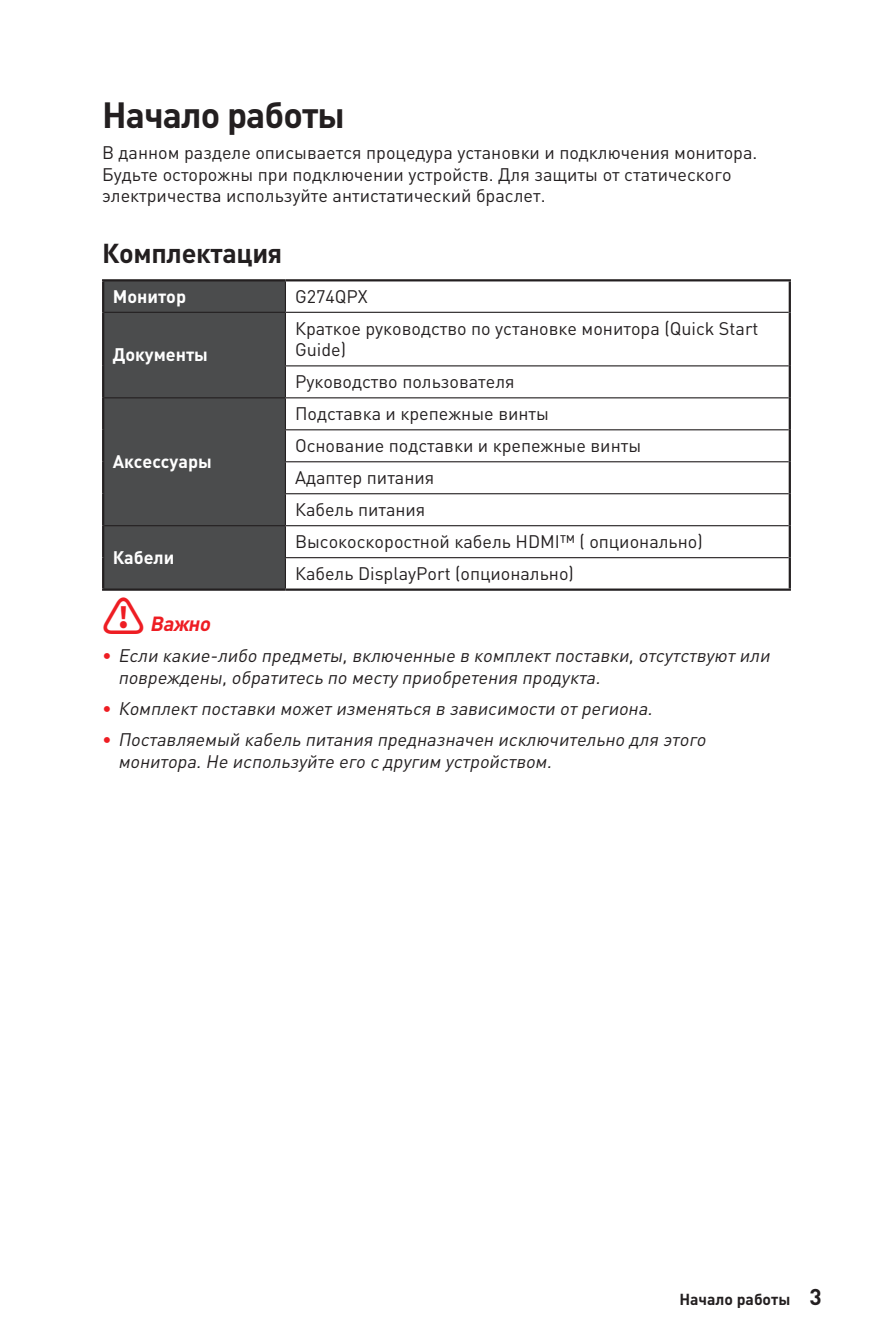
<style>
.page{position:relative;width:893px;height:1340px;background:#fff}
.page>*{position:absolute;margin:0;border:0;box-sizing:border-box;transform-origin:0 0}
.Title_1{font:700 36px "MSI Din Pro Noto CJK";letter-spacing:-.025em;color:#231f20}
.Title_2{font:700 27px "MSI Din Pro Noto CJK";letter-spacing:-.01em;color:#231f20}
.t1{font:italic 700 20.25px "MSI Din Pro Noto CJK";color:#ee1d23}
.Text{font:18px/21.6px "MSI Din Pro Noto CJK";color:#231f20}
.t2{font:italic 18px/21.6px "MSI Din Pro Noto CJK";color:#231f20}
.Table_Head_1{font:700 18px "MSI Din Pro Noto CJK";color:#fff}
.t3{font:700 15.75px "MSI Din Pro Noto CJK";color:#231f20}
.s1{font-style:normal;font-size:42.75px}
.s2{font-weight:700;font-style:normal;color:#ee1d23}
.s3{font-size:22.5px}
</style>
<div class="page">
<div style="left:104px;top:281px;width:181px;height:307px;background:#4b4c4d"></div>
<hr style="left:102px;top:588px;width:183px;height:2px;background:#231f20">
<hr style="left:104px;top:312px;width:181px;height:1px;background:#231f20">
<hr style="left:285px;top:313px;width:1px;height:52px;background:#231f20">
<hr style="left:285px;top:366px;width:1px;height:31px;background:#231f20">
<hr style="left:104px;top:397px;width:181px;height:1px;background:#231f20">
<hr style="left:102px;top:312px;width:2px;height:54px;background:#231f20">
<hr style="left:102px;top:366px;width:2px;height:32px;background:#231f20">
<hr style="left:285px;top:281px;width:1px;height:31px;background:#231f20">
<hr style="left:285px;top:312px;width:504px;height:1px;background:#231f20">
<hr style="left:285px;top:365px;width:504px;height:1px;background:#231f20">
<hr style="left:285px;top:397px;width:504px;height:1px;background:#231f20">
<hr style="left:285px;top:429px;width:504px;height:1px;background:#231f20">
<hr style="left:285px;top:461px;width:504px;height:1px;background:#231f20">
<hr style="left:285px;top:493px;width:504px;height:1px;background:#231f20">
<hr style="left:285px;top:525px;width:504px;height:1px;background:#231f20">
<hr style="left:285px;top:557px;width:504px;height:1px;background:#231f20">
<hr style="left:102px;top:279px;width:183px;height:2px;background:#231f20">
<hr style="left:102px;top:281px;width:2px;height:31px;background:#231f20">
<hr style="left:285px;top:279px;width:506px;height:2px;background:#231f20">
<hr style="left:789px;top:281px;width:2px;height:31px;background:#231f20">
<hr style="left:789px;top:312px;width:2px;height:54px;background:#231f20">
<hr style="left:789px;top:366px;width:2px;height:32px;background:#231f20">
<hr style="left:789px;top:398px;width:2px;height:32px;background:#231f20">
<hr style="left:789px;top:430px;width:2px;height:32px;background:#231f20">
<hr style="left:789px;top:462px;width:2px;height:32px;background:#231f20">
<hr style="left:789px;top:494px;width:2px;height:31px;background:#231f20">
<hr style="left:789px;top:525px;width:2px;height:32px;background:#231f20">
<hr style="left:789px;top:557px;width:2px;height:31px;background:#231f20">
<hr style="left:285px;top:588px;width:506px;height:2px;background:#231f20">
<hr style="left:102px;top:398px;width:2px;height:32px;background:#231f20">
<hr style="left:102px;top:430px;width:2px;height:32px;background:#231f20">
<hr style="left:102px;top:462px;width:2px;height:32px;background:#231f20">
<hr style="left:102px;top:494px;width:2px;height:31px;background:#231f20">
<hr style="left:285px;top:398px;width:1px;height:31px;background:#231f20">
<hr style="left:285px;top:430px;width:1px;height:31px;background:#231f20">
<hr style="left:285px;top:462px;width:1px;height:31px;background:#231f20">
<hr style="left:285px;top:494px;width:1px;height:31px;background:#231f20">
<hr style="left:104px;top:525px;width:181px;height:1px;background:#231f20">
<hr style="left:285px;top:526px;width:1px;height:31px;background:#231f20">
<hr style="left:285px;top:558px;width:1px;height:30px;background:#231f20">
<hr style="left:102px;top:525px;width:2px;height:32px;background:#231f20">
<hr style="left:102px;top:557px;width:2px;height:31px;background:#231f20">
<p class="Title_1" style="left:102px;top:94px;width:245px">Начало работы</p>
<p class="Text" style="left:102px;top:142px;width:657px">В данном разделе описывается процедура установки и подключения монитора.<br>Будьте осторожны при подключении устройств. Для защиты от статического электричества используйте антистатический браслет.</p>
<p class="Title_2" style="left:102px;top:238px;width:182px">Комплектация</p>
<p class="Table_Head_1" style="left:113px;top:286px;width:75px">Монитор</p>
<p class="Text" style="left:295px;top:286px;width:74px">G274QPX</p>
<p class="Table_Head_1" style="left:113px;top:345px;width:97px">Документы</p>
<p class="Table_Head_1" style="left:113px;top:451px;width:101px">Аксессуары</p>
<p class="Table_Head_1" style="left:113px;top:547px;width:63px">Кабели</p>
<p class="Text" style="left:295px;top:318px;width:465px">Краткое руководство по установке монитора (Quick Start<br>Guide)</p>
<p class="Text" style="left:295px;top:371px;width:221px">Руководство пользователя</p>
<p class="Text" style="left:295px;top:403px;width:256px">Подставка и крепежные винты</p>
<p class="Text" style="left:295px;top:435px;width:348px">Основание подставки и крепежные винты</p>
<p class="Text" style="left:295px;top:467px;width:141px">Адаптер питания</p>
<p class="Text" style="left:295px;top:499px;width:132px">Кабель питания</p>
<p class="Text" style="left:295px;top:531px;width:409px">Высокоскоростной кабель HDMI™ ( опционально)</p>
<p class="Text" style="left:295px;top:563px;width:280px">Кабель DisplayPort (опционально)</p>
<p class="t1" style="left:102px;top:612px;width:120px"><span class="s1">⚠</span> Важно</p>
<p class="t2" style="left:118px;top:645px;width:662px;text-indent:-16px"><span class="s2">∙</span> Есликакие-либопредметы,включенныевкомплектпоставки,отсутствуютили повреждены,обратитесьпоместуприобретенияпродукта.</p>
<p class="t2" style="left:102px;top:698px;width:561px"><span class="s2">∙</span> Комплектпоставкиможетизменятьсявзависимостиотрегиона.</p>
<p class="t2" style="left:118px;top:729px;width:598px;text-indent:-16px"><span class="s2">∙</span> Поставляемыйкабельпитанияпредназначенисключительнодляэтого монитора.Неиспользуйтеегосдругимустройством.</p>
<p class="t3" style="left:679px;top:1289px;width:144px">Начало работы <span class="s3">3</span></p>
</div>
